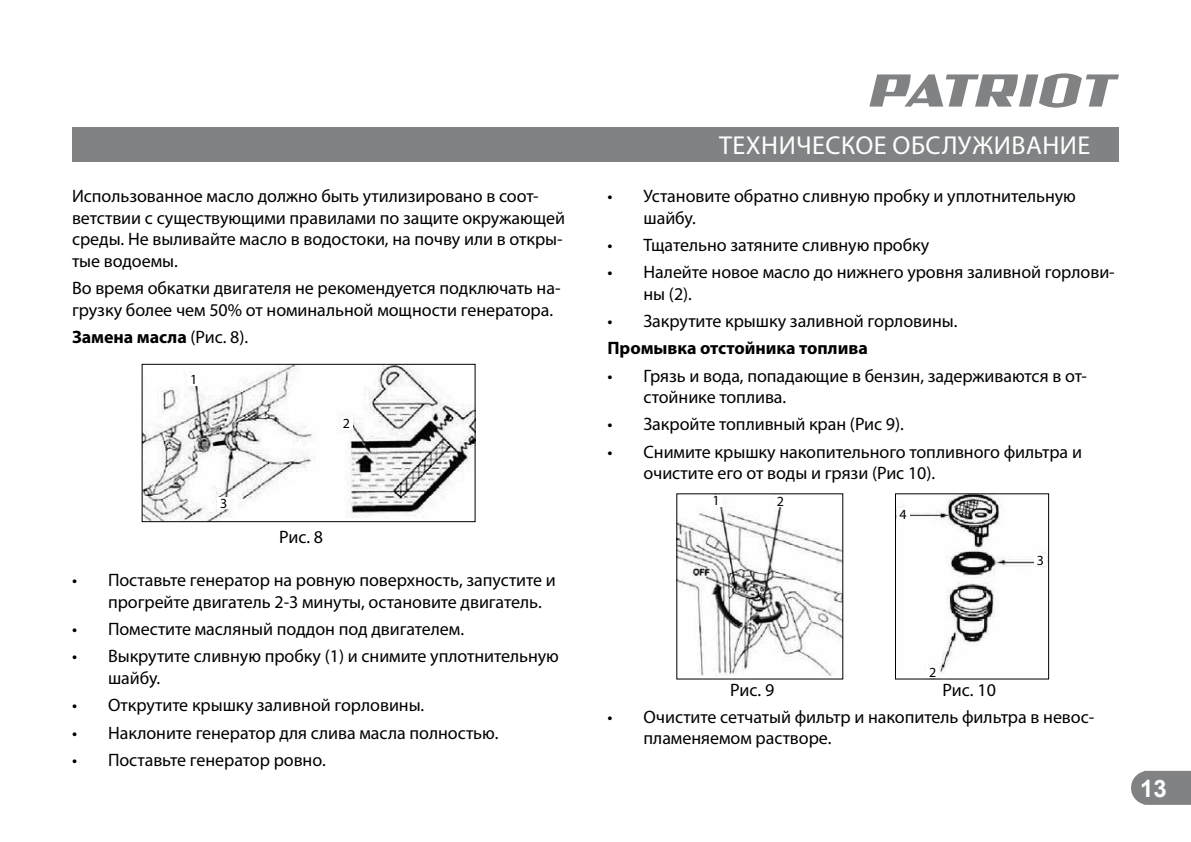
<style>
.page{position:relative;width:1191px;height:842px;background:#fff}
.page>*{position:absolute;margin:0;border:0;box-sizing:border-box;transform-origin:0 0}
.t1{font:26px "Myriad Pro";letter-spacing:.02em;color:#fff}
.t2{font:700 24px "Arial";color:#fff}
.t3{font:18px/21.6px "Myriad Pro";letter-spacing:-.005em;color:#000}
.t4{font:700 18px "Myriad Pro";letter-spacing:-.005em;color:#000}
.t5{font:14px "Myriad Pro";color:#000}
.s1{font-weight:400}
</style>
<div class="page">
<svg style="left:1131px;top:771px;width:60px;height:34px;background:#888a8b"></svg>
<svg style="left:869px;top:73px;width:250px;height:35px"></svg>
<div style="left:72px;top:127px;width:1047px;height:34px;background:#808284"></div>
<img style="left:144px;top:366px;width:329px;height:154px">
<div style="left:142px;top:364px;width:333px;height:158px;border:1px solid #000"></div>
<div style="left:187px;top:374px;width:13px;height:12px;background:#fff"></div>
<div style="left:217px;top:497px;width:13px;height:12px;background:#fff"></div>
<div style="left:340px;top:418px;width:13px;height:11px;background:#fff"></div>
<img style="left:678px;top:501px;width:163px;height:175px">
<div style="left:774px;top:495px;width:12px;height:12px;background:#fff"></div>
<div style="left:710px;top:495px;width:12px;height:11px;background:#fff"></div>
<img style="left:898px;top:495px;width:149px;height:178px">
<div style="left:895px;top:493px;width:154px;height:186px;border:1px solid #000"></div>
<div style="left:896px;top:508px;width:13px;height:16px;background:#fff"></div>
<div style="left:926px;top:667px;width:13px;height:11px;background:#fff"></div>
<div style="left:1034px;top:554px;width:13px;height:12px;background:#fff"></div>
<p class="t3" style="left:72px;top:186px;width:495px">Использованное масло должно быть утилизировано в соот&shy;ветствии с существующими правилами по защите окружающей среды. Не выливайте масло в водостоки, на почву или в откры&shy;тые водоемы.</p>
<p class="t3" style="left:72px;top:278px;width:490px">Во время обкатки двигателя не рекомендуется подключать на&shy;грузку более чем 50% от номинальной мощности генератора.</p>
<p class="t4" style="left:72px;top:328px;width:178px">Замена масла <span class="s1">(Рис. 8).</span></p>
<p class="t5" style="left:190px;top:373px;width:9px">1</p>
<p class="t5" style="left:220px;top:496px;width:9px">3</p>
<p class="t5" style="left:343px;top:417px;width:9px">2</p>
<p class="t3" style="left:279px;top:527px;width:46px">Рис. 8</p>
<p class="t3" style="left:108px;top:570px;width:449px;text-indent:-36px">• Поставьте генератор на ровную поверхность, запустите и прогрейте двигатель 2-3 минуты, остановите двигатель.</p>
<p class="t3" style="left:72px;top:619px;width:393px">• Поместите масляный поддон под двигателем.</p>
<p class="t3" style="left:108px;top:646px;width:452px;text-indent:-36px">• Выкрутите сливную пробку (1) и снимите уплотнительную шайбу.</p>
<p class="t3" style="left:72px;top:695px;width:354px">• Открутите крышку заливной горловины.</p>
<p class="t3" style="left:72px;top:722px;width:428px">• Наклоните генератор для слива масла полностью.</p>
<p class="t3" style="left:72px;top:750px;width:255px">• Поставьте генератор ровно.</p>
<h1 class="t1" style="left:719px;top:133px;width:373px">ТЕХНИЧЕСКОЕ ОБСЛУЖИВАНИЕ</h1>
<p class="t3" style="left:643px;top:186px;width:434px;text-indent:-36px">• Установите обратно сливную пробку и уплотнительную шайбу.</p>
<p class="t3" style="left:607px;top:235px;width:323px">• Тщательно затяните сливную пробку</p>
<p class="t3" style="left:643px;top:262px;width:473px;text-indent:-36px">• Налейте новое масло до нижнего уровня заливной горлови&shy;ны (2).</p>
<p class="t3" style="left:607px;top:311px;width:351px">• Закрутите крышку заливной горловины.</p>
<p class="t4" style="left:607px;top:339px;width:262px">Промывка отстойника топлива</p>
<p class="t3" style="left:643px;top:365px;width:445px;text-indent:-36px">• Грязь и вода, попадающие в бензин, задерживаются в от&shy;стойнике топлива.</p>
<p class="t3" style="left:607px;top:414px;width:298px">• Закройте топливный кран (Рис 9).</p>
<p class="t3" style="left:643px;top:442px;width:440px;text-indent:-36px">• Снимите крышку накопительного топливного фильтра и очистите его от воды и грязи (Рис 10).</p>
<p class="t5" style="left:712px;top:494px;width:9px">1</p>
<p class="t5" style="left:776px;top:494px;width:9px">2</p>
<p class="t5" style="left:899px;top:507px;width:9px">4</p>
<p class="t5" style="left:1037px;top:553px;width:9px">3</p>
<p class="t5" style="left:929px;top:666px;width:9px">2</p>
<p class="t3" style="left:730px;top:680px;width:46px">Рис. 9</p>
<p class="t3" style="left:942px;top:680px;width:55px">Рис. 10</p>
<p class="t3" style="left:643px;top:706px;width:452px;text-indent:-36px">• Очистите сетчатый фильтр и накопитель фильтра в невос&shy;пламеняемом растворе.</p>
<h2 class="t2" style="left:1140px;top:774px;width:28px">13</h2>
</div>
